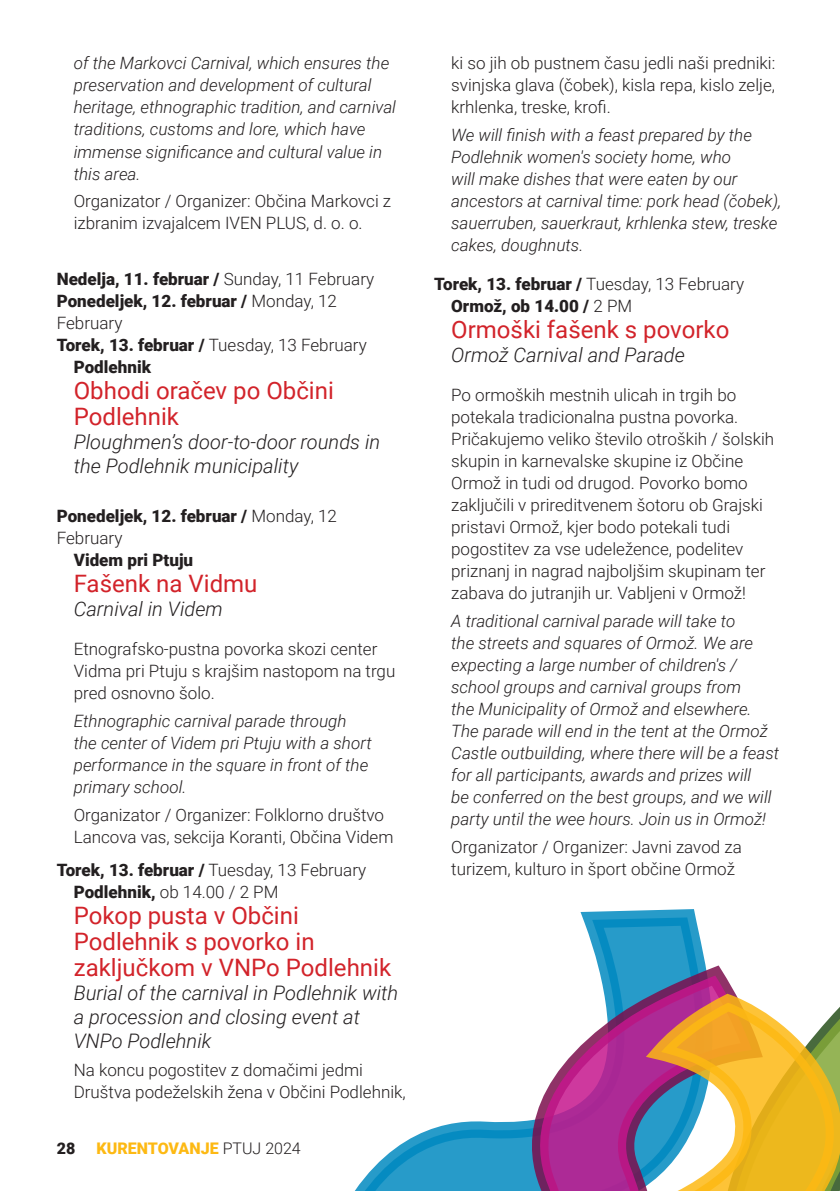
<style>
.page{position:relative;width:840px;height:1191px;background:#fff}
.page>*{position:absolute;margin:0;border:0;box-sizing:border-box;transform-origin:0 0}
.t1{font:24px/26px "Roboto";color:#d2232a}
.t2{font:italic 300 20px/24px "Roboto";color:#231f20}
.t3{font:300 17px/22px "Roboto";color:#231f20}
.t4{font:italic 300 17px/22px "Roboto";color:#231f20}
.t5{font:900 17px/22px "Roboto";color:#231f20}
.t6{font:900 16px "Roboto";color:#fdb913}
.t7{font:900 16px "Roboto";color:#231f20}
.s1{font-weight:300}
.s2{font-weight:900}
.s3{font-weight:300;color:#231f20}
</style>
<div class="page">
<svg style="left:580px;top:909px;width:116px;height:8px"></svg>
<svg style="left:355px;top:917px;width:351px;height:274px"></svg>
<svg style="left:373px;top:965px;width:352px;height:226px"></svg>
<svg style="left:392px;top:975px;width:343px;height:216px"></svg>
<svg style="left:550px;top:993px;width:197px;height:198px"></svg>
<svg style="left:559px;top:1002px;width:280px;height:189px;background:#c79175"></svg>
<p class="t4" style="left:74px;top:52px;width:323px">of the Markovci Carnival, which ensures the preservation and development of cultural heritage, ethnographic tradition, and carnival traditions, customs and lore, which have immense significance and cultural value in this area.</p>
<p class="t3" style="left:74px;top:189px;width:319px">Organizator / Organizer: Občina Markovci z izbranim izvajalcem IVEN PLUS, d. o. o.</p>
<p class="t5" style="left:57px;top:267px;width:319px">Nedelja, 11. februar / <span class="s1">Sunday, 11 February</span></p>
<p class="t5" style="left:57px;top:289px;width:281px">Ponedeljek, 12. februar / <span class="s1">Monday, 12<br>February</span></p>
<p class="t3" style="left:57px;top:333px;width:311px"><span class="s2">Torek, 13. februar /</span> Tuesday, 13 February</p>
<p class="t5" style="left:74px;top:355px;width:79px">Podlehnik</p>
<p class="t1" style="left:74px;top:376px;width:261px">Obhodi oračev po Občini<br>Podlehnik</p>
<p class="t2" style="left:74px;top:429px;width:308px">Ploughmen’s door-to-door rounds in the Podlehnik municipality</p>
<p class="t5" style="left:57px;top:504px;width:281px">Ponedeljek, 12. februar / <span class="s1">Monday, 12<br>February</span></p>
<p class="t5" style="left:74px;top:548px;width:121px">Videm pri Ptuju</p>
<p class="t1" style="left:74px;top:570px;width:185px">Fašenk na Vidmu</p>
<p class="t2" style="left:74px;top:596px;width:150px">Carnival in Videm</p>
<p class="t3" style="left:74px;top:637px;width:323px">Etnografsko-pustna povorka skozi center<br>Vidma pri Ptuju s krajšim nastopom na trgu pred osnovno šolo.</p>
<p class="t4" style="left:74px;top:709px;width:299px">Ethnographic carnival parade through the center of Videm pri Ptuju with a short performance in the square in front of the primary school.</p>
<p class="t3" style="left:74px;top:803px;width:321px">Organizator / Organizer: Folklorno društvo<br>Lancova vas, sekcija Koranti, Občina Videm</p>
<p class="t3" style="left:57px;top:858px;width:311px"><span class="s2">Torek, 13. februar /</span> Tuesday, 13 February</p>
<p class="t3" style="left:74px;top:880px;width:206px"><span class="s2">Podlehnik,</span> ob 14.00 / 2 PM</p>
<p class="t1" style="left:74px;top:901px;width:319px">Pokop pusta v Občini<br>Podlehnik s povorko in zaključkom v VNPo Podlehnik</p>
<p class="t2" style="left:74px;top:980px;width:326px">Burial of the carnival in Podlehnik with a procession and closing event at<br>VNPo Podlehnik</p>
<p class="t3" style="left:74px;top:1058px;width:333px">Na koncu pogostitev z domačimi jedmi<br>Društva podeželskih žena v Občini Podlehnik,</p>
<p class="t7" style="left:57px;top:1136px;width:20px">28</p>
<p class="t6" style="left:96px;top:1136px;width:206px">KURENTOVANJE <span class="s3">PTUJ 2024</span></p>
<p class="t3" style="left:451px;top:52px;width:325px;text-align:justify">ki so jih ob pustnem času jedli naši predniki: svinjska glava (čobek), kisla repa, kislo zelje, krhlenka, treske, krofi.</p>
<p class="t4" style="left:451px;top:123px;width:331px">We will finish with a feast prepared by the Podlehnik women's society home, who<br>will make dishes that were eaten by our ancestors at carnival time: pork head (čobek), sauerruben, sauerkraut, krhlenka stew, treske cakes, doughnuts.</p>
<p class="t3" style="left:434px;top:272px;width:311px"><span class="s2">Torek, 13. februar /</span> Tuesday, 13 February</p>
<p class="t5" style="left:451px;top:294px;width:182px">Ormož, ob 14.00 / <span class="s1">2 PM</span></p>
<p class="t1" style="left:451px;top:316px;width:279px">Ormoški fašenk s povorko</p>
<p class="t2" style="left:451px;top:342px;width:235px">Ormož Carnival and Parade</p>
<p class="t3" style="left:451px;top:383px;width:324px">Po ormoških mestnih ulicah in trgih bo potekala tradicionalna pustna povorka.<br>Pričakujemo veliko število otroških / šolskih skupin in karnevalske skupine iz Občine Ormož in tudi od drugod. Povorko bomo zaključili v prireditvenem šotoru ob Grajski pristavi Ormož, kjer bodo potekali tudi pogostitev za vse udeležence, podelitev priznanj in nagrad najboljšim skupinam ter zabava do jutranjih ur. Vabljeni v Ormož!</p>
<p class="t4" style="left:451px;top:609px;width:329px">A traditional carnival parade will take to<br>the streets and squares of Ormož. We are expecting a large number of children's / school groups and carnival groups from<br>the Municipality of Ormož and elsewhere.<br>The parade will end in the tent at the Ormož Castle outbuilding, where there will be a feast for all participants, awards and prizes will<br>be conferred on the best groups, and we will party until the wee hours. Join us in Ormož!</p>
<p class="t3" style="left:451px;top:835px;width:292px">Organizator / Organizer: Javni zavod za turizem, kulturo in šport občine Ormož</p>
</div>
